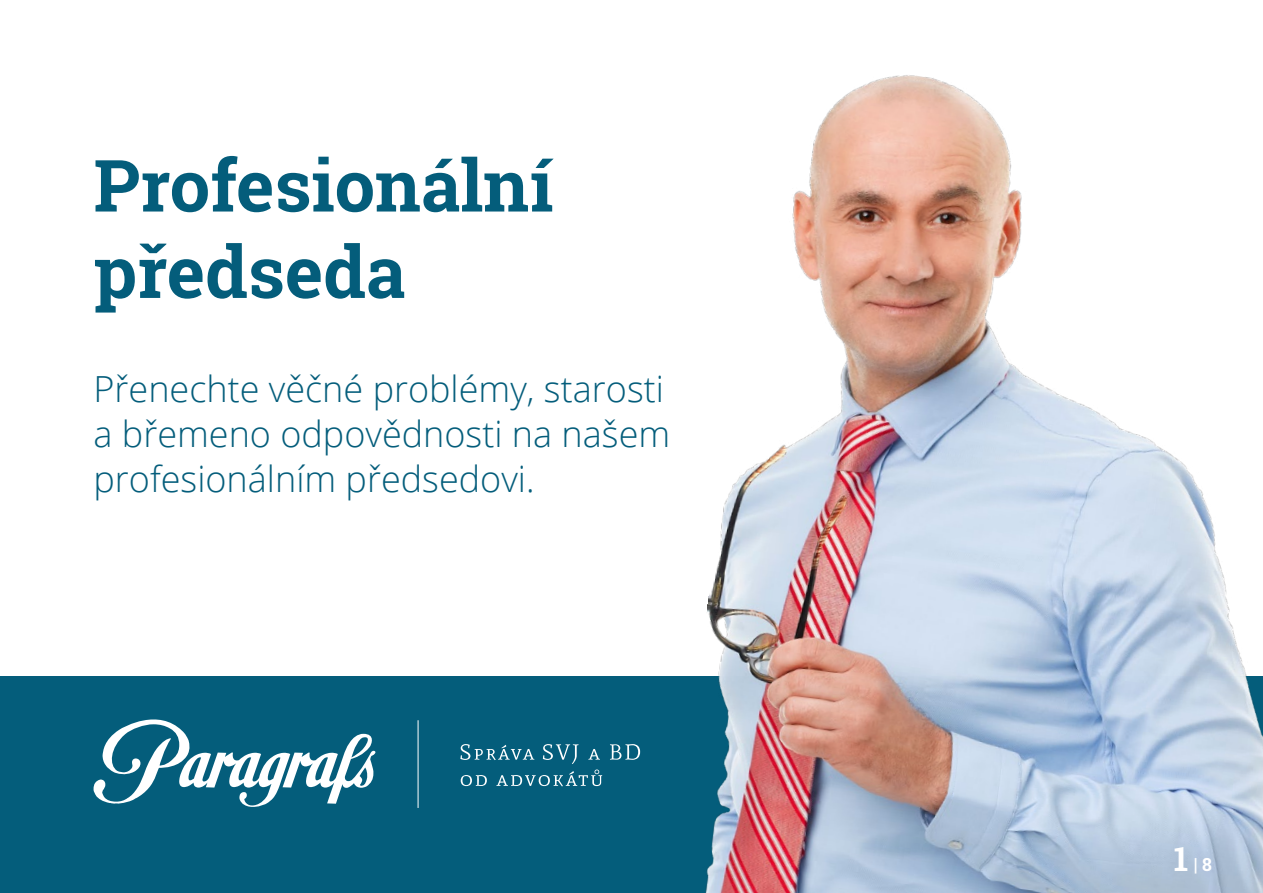
<style>
.page{position:relative;width:1263px;height:893px;background:#fff}
.page>*{position:absolute;margin:0;border:0;box-sizing:border-box;transform-origin:0 0}
.t1{font:700 72px/86.4px "Roboto Slab";color:#045d7b}
.t2{font:300 36px/45px "Open Sans";color:#045d7b}
.t3{font:700 18px "Roboto Slab";color:#fff}
.s1{font-size:33px}
</style>
<div class="page">
<div style="left:0;top:676px;width:1263px;height:217px;background:#045d7b"></div>
<img style="left:705px;top:75px;width:558px;height:818px">
<svg style="left:94px;top:719px;width:282px;height:88px"></svg>
<svg style="left:610px;top:744px;width:30px;height:16px"></svg>
<svg style="left:460px;top:744px;width:142px;height:42px"></svg>
<hr style="left:418px;top:720px;width:1px;height:88px;background:#fff">
<p class="t1" style="left:94px;top:141px;width:461px">Profesionální předseda</p>
<p class="t2" style="left:94px;top:365px;width:578px">Přenechte věčné problémy, starosti a břemeno odpovědnosti na našem profesionálním předsedovi.</p>
<p class="t3" style="left:1174px;top:852px;width:40px"><span class="s1">1</span> | 8</p>
</div>
